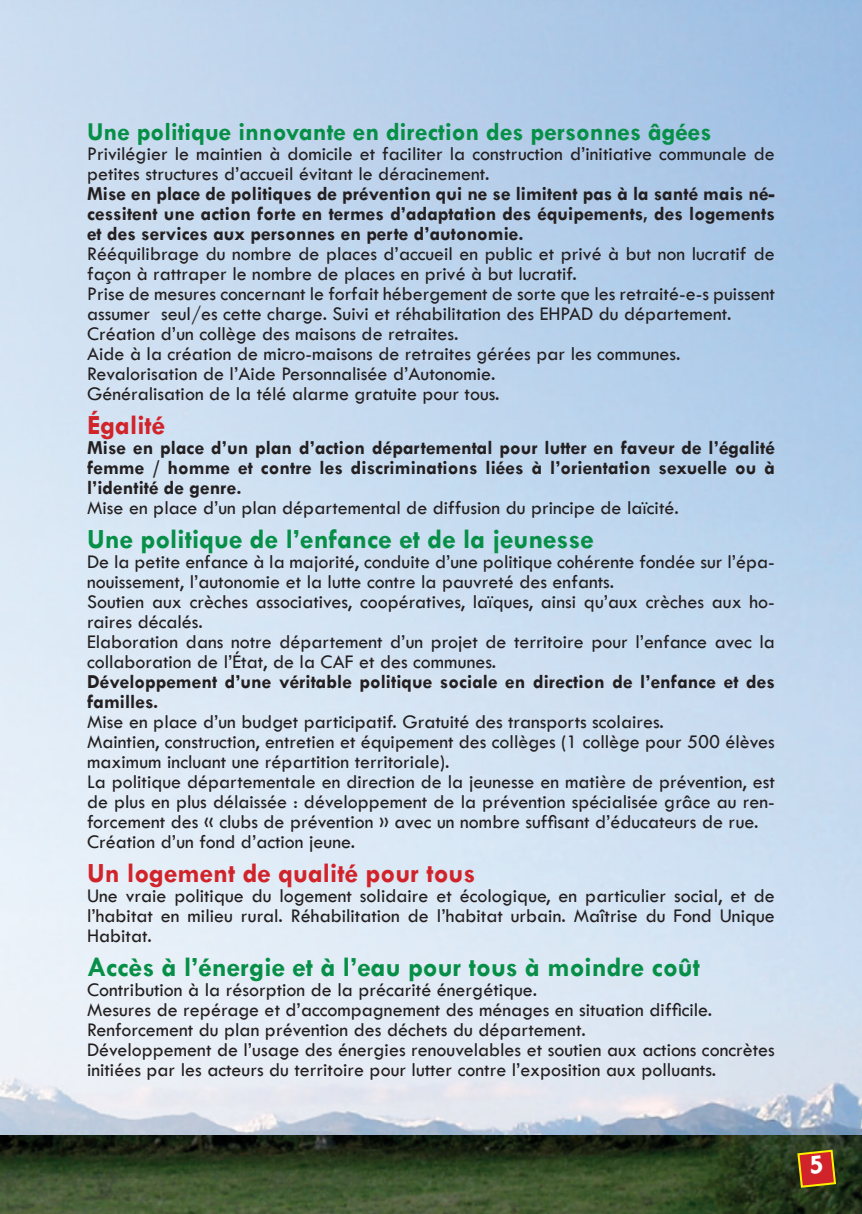
<style>
.page{position:relative;width:862px;height:1214px;background:#fff}
.page>*{position:absolute;margin:0;border:0;box-sizing:border-box;transform-origin:0 0}
.t1{font:700 28px "Tw Cen";color:#068f47}
.t2{font:700 28px "Tw Cen";color:#d1232a}
.t3{font:700 26px "Tw Cen";color:#068f47}
.t4{font:20px/20px "Tw Cen";color:#231f20}
.t5{font:700 20px/20px "Tw Cen";color:#231f20;text-align:justify}
</style>
<div class="page">
<img style="left:0;top:1135px;width:862px;height:78px">
<svg style="left:796px;top:1148px;width:41px;height:40px;background:#ad491f"></svg>
<h2 class="t3" style="left:87px;top:116px;width:626px">Une politique innovante en direction des personnes âgées</h2>
<p class="t4" style="left:87px;top:143px;width:689px">Privilégier le maintien à domicile et faciliter la construction d’initiative communale de petites structures d’accueil évitant le déracinement.</p>
<p class="t5" style="left:87px;top:183px;width:689px">Mise en place de politiques de prévention qui ne se limitent pas à la santé mais né&shy;cessitent une action forte en termes d’adaptation des équipements, des logements et des services aux personnes en perte d’autonomie.</p>
<p class="t4" style="left:87px;top:243px;width:689px">Rééquilibrage du nombre de places d’accueil en public et privé à but non lucratif de façon à rattraper le nombre de places en privé à but lucratif.<br>Prise de mesures concernant le forfait hébergement de sorte que les retraité-e-s puissent assumer seul/es cette charge. Suivi et réhabilitation des EHPAD du département.<br>Création d’un collège des maisons de retraites.<br>Aide à la création de micro-maisons de retraites gérées par les communes.<br>Revalorisation de l’Aide Personnalisée d’Autonomie.<br>Généralisation de la télé alarme gratuite pour tous.</p>
<h1 class="t2" style="left:87px;top:408px;width:80px">Égalité</h1>
<p class="t5" style="left:87px;top:437px;width:689px">Mise en place d’un plan d’action départemental pour lutter en faveur de l’égalité femme / homme et contre les discriminations liées à l’orientation sexuelle ou à l’identité de genre.</p>
<p class="t4" style="left:87px;top:497px;width:593px">Mise en place d’un plan départemental de diffusion du principe de laïcité.</p>
<h1 class="t1" style="left:87px;top:522px;width:508px">Une politique de l’enfance et de la jeunesse</h1>
<p class="t4" style="left:87px;top:551px;width:689px">De la petite enfance à la majorité, conduite d’une politique cohérente fondée sur l’épa&shy;nouissement, l’autonomie et la lutte contre la pauvreté des enfants.<br>Soutien aux crèches associatives, coopératives, laïques, ainsi qu’aux crèches aux ho&shy;raires décalés.<br>Elaboration dans notre département d’un projet de territoire pour l’enfance avec la collaboration de l’État, de la CAF et des communes.</p>
<p class="t5" style="left:87px;top:671px;width:689px">Développement d’une véritable politique sociale en direction de l’enfance et des familles.</p>
<p class="t4" style="left:87px;top:711px;width:689px">Mise en place d’un budget participatif. Gratuité des transports scolaires.<br>Maintien, construction, entretien et équipement des collèges (1 collège pour 500 élèves maximum incluant une répartition territoriale).<br>La politique départementale en direction de la jeunesse en matière de prévention, est de plus en plus délaissée : développement de la prévention spécialisée grâce au ren&shy;forcement des « clubs de prévention » avec un nombre suffisant d’éducateurs de rue.<br>Création d’un fond d’action jeune.</p>
<h1 class="t2" style="left:87px;top:856px;width:390px">Un logement de qualité pour tous</h1>
<p class="t4" style="left:87px;top:885px;width:689px;text-align:justify">Une vraie politique du logement solidaire et écologique, en particulier social, et de l’habitat en milieu rural. Réhabilitation de l’habitat urbain. Maîtrise du Fond Unique Habitat.</p>
<h1 class="t1" style="left:87px;top:950px;width:614px">Accès à l’énergie et à l’eau pour tous à moindre coût</h1>
<p class="t4" style="left:87px;top:979px;width:689px">Contribution à la résorption de la précarité énergétique.<br>Mesures de repérage et d’accompagnement des ménages en situation difficile.<br>Renforcement du plan prévention des déchets du département.<br>Développement de l’usage des énergies renouvelables et soutien aux actions concrètes initiées par les acteurs du territoire pour lutter contre l’exposition aux polluants.</p>
</div>
